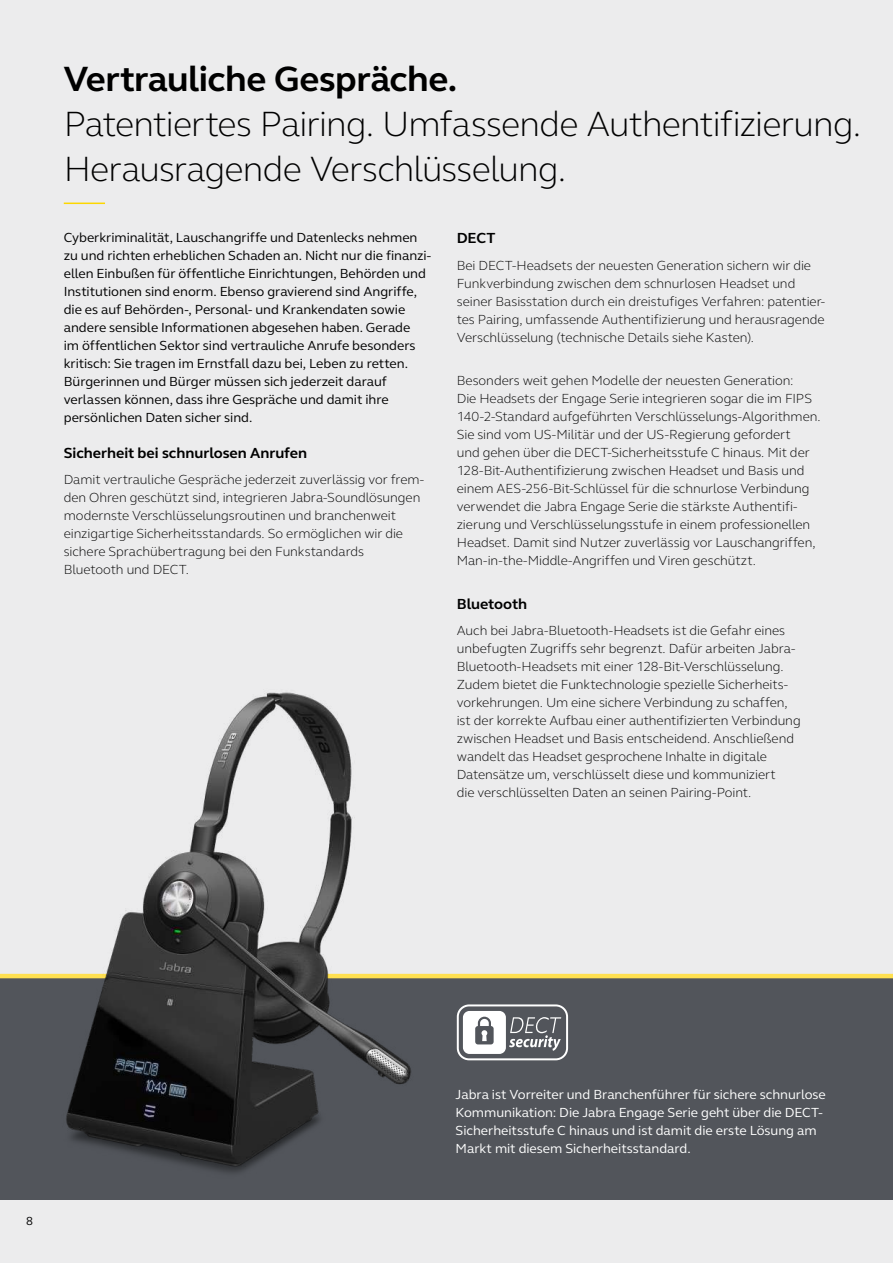
<style>
.page{position:relative;width:893px;height:1263px;background:#ececed}
.page>*{position:absolute;margin:0;border:0;box-sizing:border-box;transform-origin:0 0}
.t1{font:300 36px/45px "GN Elliot";letter-spacing:-.025em;color:#000}
.t2{font:700 36px "GN Elliot";letter-spacing:-.01em;color:#000}
.t3{font:700 15px "GN Elliot";letter-spacing:-.005em;color:#000}
.t4{font:300 13.5px/18px "GN Elliot";letter-spacing:-.005em;color:#000}
.t5{font:13.5px/18px "GN Elliot";color:#000}
.t6{font:13.5px/18px "GN Elliot";letter-spacing:-.005em;color:#fff}
.t7{font:12px "GN Elliot";color:#000}
</style>
<div class="page">
<div style="left:0;top:978px;width:893px;height:221px;background:#52555b"></div>
<hr style="left:0;top:974px;width:893px;height:4px;background:#ffe050">
<hr style="left:64px;top:203px;width:41px;height:1px;background:#fcd700">
<img style="left:0;top:692px;width:536px;height:508px">
<svg style="left:457px;top:1004px;width:111px;height:56px"></svg>
<h1 class="t2" style="left:64px;top:54px;width:395px">Vertrauliche Gespräche.</h1>
<h1 class="t1" style="left:64px;top:100px;width:799px">Patentiertes Pairing. Umfassende Authentifizierung.<br>Herausragende Verschlüsselung.</h1>
<p class="t5" style="left:64px;top:228px;width:369px">Cyberkriminalität, Lauschangriffe und Datenlecks nehmen zu und richten erheblichen Schaden an. Nicht nur die finanzi&shy;ellen Einbußen für öffentliche Einrichtungen, Behörden und Institutionen sind enorm. Ebenso gravierend sind Angriffe, die es auf Behörden-, Personal- und Krankendaten sowie andere sensible Informationen abgesehen haben. Gerade<br>im öffentlichen Sektor sind vertrauliche Anrufe besonders kritisch: Sie tragen im Ernstfall dazu bei, Leben zu retten.<br>Bürgerinnen und Bürger müssen sich jederzeit darauf verlassen können, dass ihre Gespräche und damit ihre persönlichen Daten sicher sind.</p>
<p class="t3" style="left:64px;top:443px;width:245px">Sicherheit bei schnurlosen Anrufen</p>
<p class="t4" style="left:64px;top:470px;width:362px">Damit vertrauliche Gespräche jederzeit zuverlässig vor frem&shy;den Ohren geschützt sind, integrieren Jabra-Soundlösungen modernste Verschlüsselungsroutinen und branchenweit einzigartige Sicherheitsstandards. So ermöglichen wir die sichere Sprachübertragung bei den Funkstandards Bluetooth und DECT.</p>
<p class="t3" style="left:457px;top:228px;width:40px">DECT</p>
<p class="t4" style="left:457px;top:255px;width:370px">Bei DECT-Headsets der neuesten Generation sichern wir die Funkverbindung zwischen dem schnurlosen Headset und seiner Basisstation durch ein dreistufiges Verfahren: patentier&shy;tes Pairing, umfassende Authentifizierung und herausragende Verschlüsselung (technische Details siehe Kasten).</p>
<p class="t4" style="left:457px;top:371px;width:365px">Besonders weit gehen Modelle der neuesten Generation:<br>Die Headsets der Engage Serie integrieren sogar die im FIPS 140-2-Standard aufgeführten Verschlüsselungs-Algorithmen.<br>Sie sind vom US-Militär und der US-Regierung gefordert<br>und gehen über die DECT-Sicherheitsstufe C hinaus. Mit der 128-Bit-Authentifizierung zwischen Headset und Basis und einem AES-256-Bit-Schlüssel für die schnurlose Verbindung verwendet die Jabra Engage Serie die stärkste Authentifi&shy;zierung und Verschlüsselungsstufe in einem professionellen Headset. Damit sind Nutzer zuverlässig vor Lauschangriffen, Man-in-the-Middle-Angriffen und Viren geschützt.</p>
<p class="t3" style="left:457px;top:593px;width:72px">Bluetooth</p>
<p class="t4" style="left:457px;top:621px;width:345px">Auch bei Jabra-Bluetooth-Headsets ist die Gefahr eines unbefugten Zugriffs sehr begrenzt. Dafür arbeiten Jabra-Bluetooth-Headsets mit einer 128-Bit-Verschlüsselung.<br>Zudem bietet die Funktechnologie spezielle Sicherheits&shy;vorkehrungen. Um eine sichere Verbindung zu schaffen, ist der korrekte Aufbau einer authentifizierten Verbindung zwischen Headset und Basis entscheidend. Anschließend wandelt das Headset gesprochene Inhalte in digitale Datensätze um, verschlüsselt diese und kommuniziert<br>die verschlüsselten Daten an seinen Pairing-Point.</p>
<p class="t7" style="left:26px;top:1213px;width:8px">8</p>
<p class="t6" style="left:456px;top:1085px;width:372px">Jabra ist Vorreiter und Branchenführer für sichere schnurlose Kommunikation: Die Jabra Engage Serie geht über die DECT-Sicherheitsstufe C hinaus und ist damit die erste Lösung am Markt mit diesem Sicherheitsstandard.</p>
</div>
